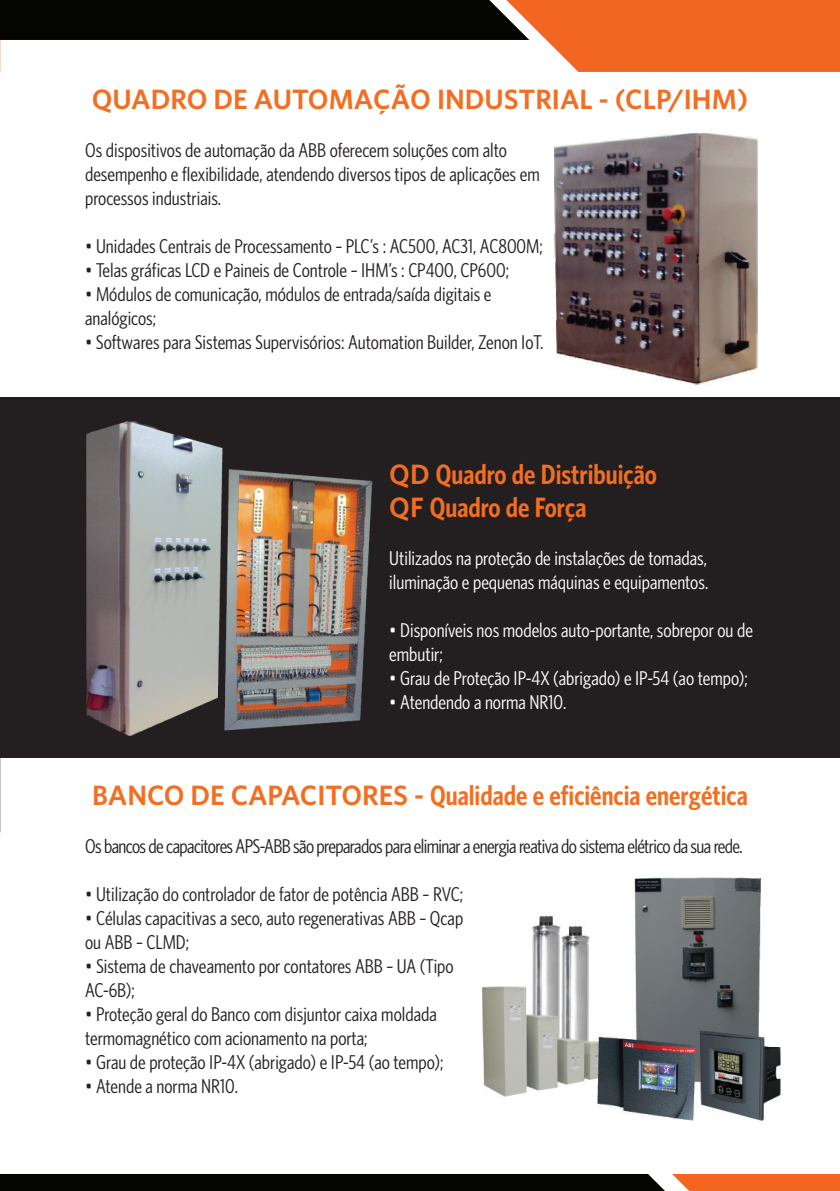
<style>
.page{position:relative;width:840px;height:1191px;background:#fff}
.page>*{position:absolute;margin:0;border:0;box-sizing:border-box;transform-origin:0 0}
.t1{font:600 condensed 28px/33.6px "Whitney HTF";color:#f36e21}
.t2{font:600 28px "Whitney HTF";color:#f36e21}
.t3{font:condensed 20px/24px "Whitney HTF";color:#231f20}
.t4{font:condensed 20px/24px "Whitney HTF";color:#fff}
.t5{font:condensed 20px "Whitney HTF";letter-spacing:-.03em;color:#231f20}
.s1{font-stretch:normal}
</style>
<div class="page">
<div style="left:672px;top:1174px;width:167px;height:17px;background:#f36621"></div>
<div style="left:0;top:1174px;width:664px;height:17px;background:#040503"></div>
<div style="left:0;top:397px;width:839px;height:360px;background:#231f20"></div>
<svg style="left:0;top:0;width:839px;height:72px"></svg>
<img style="left:554px;top:133px;width:202px;height:251px">
<img style="left:86px;top:421px;width:286px;height:314px">
<img style="left:482px;top:877px;width:298px;height:243px">
<h1 class="t2" style="left:92px;top:82px;width:657px">QUADRO DE AUTOMAÇÃO INDUSTRIAL - (CLP/IHM)</h1>
<p class="t3" style="left:85px;top:138px;width:456px">Os dispositivos de automação da ABB oferecem soluções com alto desempenho e flexibilidade, atendendo diversos tipos de aplicações em processos industriais.</p>
<p class="t3" style="left:85px;top:234px;width:459px">• Unidades Centrais de Processamento – PLC’s : AC500, AC31, AC800M;</p>
<p class="t3" style="left:85px;top:258px;width:425px">• Telas gráficas LCD e Paineis de Controle – IHM’s : CP400, CP600;</p>
<p class="t3" style="left:85px;top:282px;width:407px">• Módulos de comunicação, módulos de entrada/saída digitais e analógicos;</p>
<p class="t3" style="left:85px;top:330px;width:459px">• Softwares para Sistemas Supervisórios: Automation Builder, Zenon IoT.</p>
<h1 class="t1" style="left:389px;top:456px;width:269px"><span class="s1">QD</span> Quadro de Distribuição<br><span class="s1">QF</span> Quadro de Força</h1>
<p class="t4" style="left:389px;top:546px;width:320px">Utilizados na proteção de instalações de tomadas, iluminação e pequenas máquinas e equipamentos.</p>
<p class="t4" style="left:389px;top:618px;width:365px">• Disponíveis nos modelos auto-portante, sobrepor ou de embutir;</p>
<p class="t4" style="left:389px;top:666px;width:360px">• Grau de Proteção IP-4X (abrigado) e IP-54 (ao tempo);</p>
<p class="t4" style="left:389px;top:690px;width:178px">• Atendendo a norma NR10.</p>
<h1 class="t1" style="left:92px;top:778px;width:657px"><span class="s1">BANCO DE CAPACITORES -</span> Qualidade e eficiência energética</h1>
<p class="t5" style="left:85px;top:835px;width:658px">Os bancos de capacitores APS-ABB são preparados para eliminar a energia reativa do sistema elétrico da sua rede.</p>
<p class="t3" style="left:85px;top:882px;width:379px">• Utilização do controlador de fator de potência ABB – RVC;</p>
<p class="t3" style="left:85px;top:906px;width:379px">• Células capacitivas a seco, auto regenerativas ABB – Qcap ou ABB – CLMD;</p>
<p class="t3" style="left:85px;top:954px;width:370px">• Sistema de chaveamento por contatores ABB – UA (Tipo<br>AC-6B);</p>
<p class="t3" style="left:85px;top:1002px;width:353px">• Proteção geral do Banco com disjuntor caixa moldada termomagnético com acionamento na porta;</p>
<p class="t3" style="left:85px;top:1050px;width:360px">• Grau de proteção IP-4X (abrigado) e IP-54 (ao tempo);</p>
<p class="t3" style="left:85px;top:1074px;width:154px">• Atende a norma NR10.</p>
</div>
